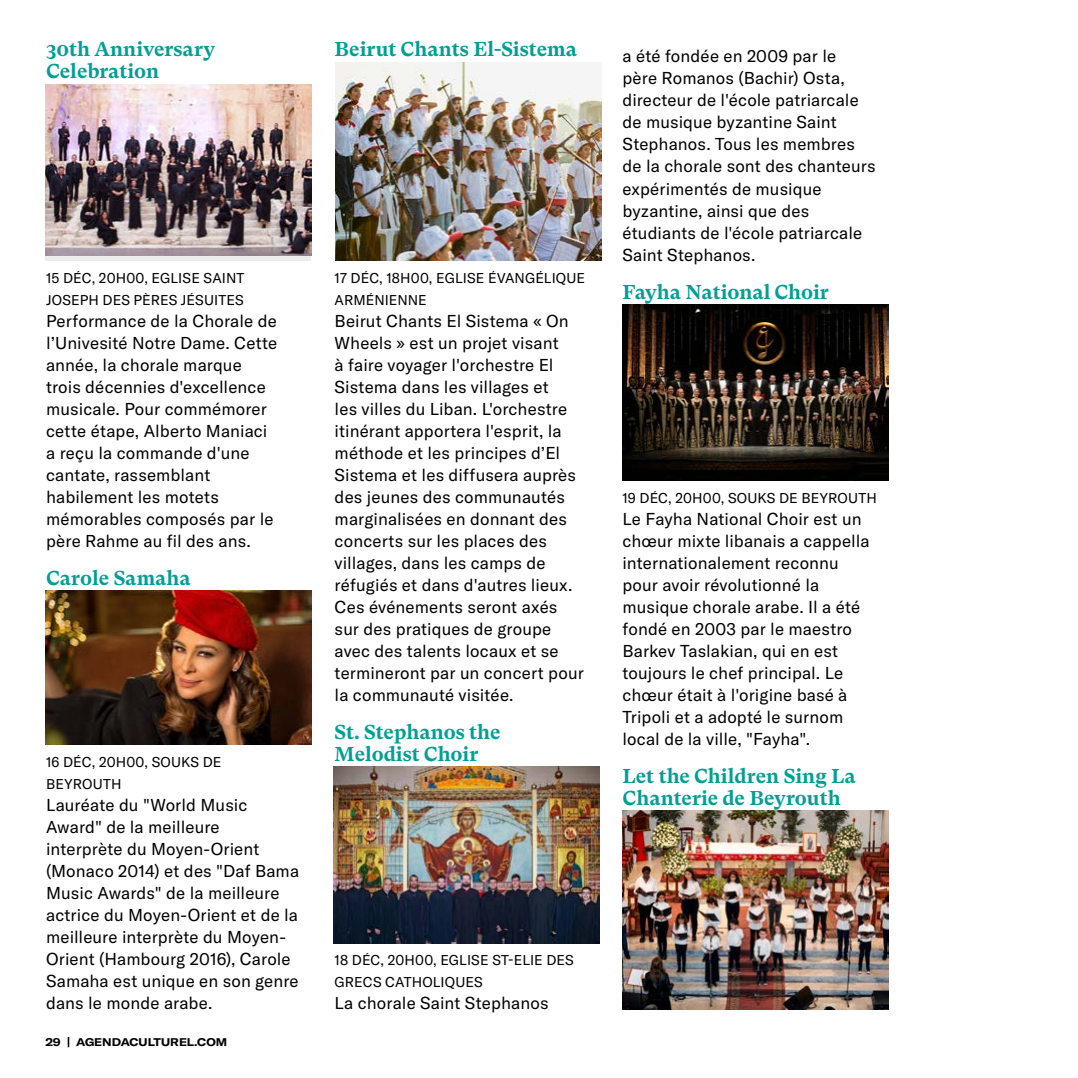
<style>
.page{position:relative;width:1078px;height:1078px;background:#fff}
.page>*{position:absolute;margin:0;border:0;box-sizing:border-box;transform-origin:0 0}
.t1{font:700 20px/22px "GT Super Text";color:#009e92}
.t2{font:17px/22px "GT America";letter-spacing:.005em;color:#000}
.t3{font:14px/22px "GT America";letter-spacing:.01em;color:#000}
.t4{font:700 expanded 11px "GT America";color:#000}
</style>
<div class="page">
<img style="left:45px;top:590px;width:266px;height:154px">
<div style="left:45px;top:84px;width:266px;height:176px;background:#ededed"></div>
<img style="left:45px;top:84px;width:266px;height:172px">
<img style="left:335px;top:62px;width:266px;height:198px">
<img style="left:334px;top:766px;width:265px;height:176px">
<img style="left:622px;top:304px;width:266px;height:176px">
<img style="left:622px;top:810px;width:266px;height:198px">
<p class="t1" style="left:46px;top:39px;width:170px">30th Anniversary<br>Celebration</p>
<p class="t1" style="left:334px;top:39px;width:244px">Beirut Chants El-Sistema</p>
<p class="t3" style="left:46px;top:266px;width:200px">15 DÉC, 20H00, EGLISE SAINT<br>JOSEPH DES PÈRES JÉSUITES</p>
<p class="t2" style="left:46px;top:309px;width:233px">Performance de la Chorale de l’Univesité Notre Dame. Cette année, la chorale marque trois décennies d'excellence musicale. Pour commémorer cette étape, Alberto Maniaci a reçu la commande d'une cantate, rassemblant habilement les motets mémorables composés par le père Rahme au fil des ans.</p>
<p class="t1" style="left:46px;top:567px;width:146px">Carole Samaha</p>
<p class="t3" style="left:46px;top:750px;width:177px">16 DÉC, 20H00, SOUKS DE<br>BEYROUTH</p>
<p class="t2" style="left:46px;top:793px;width:254px">Lauréate du "World Music<br>Award" de la meilleure interprète du Moyen-Orient (Monaco 2014) et des "Daf Bama<br>Music Awards" de la meilleure actrice du Moyen-Orient et de la meilleure interprète du Moyen-<br>Orient (Hambourg 2016), Carole<br>Samaha est unique en son genre dans le monde arabe.</p>
<p class="t4" style="left:45px;top:1035px;width:17px">29</p>
<p class="t4" style="left:76px;top:1035px;width:152px">AGENDACULTUREL.COM</p>
<p class="t3" style="left:334px;top:266px;width:252px">17 DÉC, 18H00, EGLISE ÉVANGÉLIQUE<br>ARMÉNIENNE</p>
<p class="t2" style="left:334px;top:309px;width:251px">Beirut Chants El Sistema « On<br>Wheels » est un projet visant<br>à faire voyager l'orchestre El<br>Sistema dans les villages et<br>les villes du Liban. L'orchestre itinérant apportera l'esprit, la méthode et les principes d’El<br>Sistema et les diffusera auprès des jeunes des communautés marginalisées en donnant des concerts sur les places des villages, dans les camps de réfugiés et dans d'autres lieux.<br>Ces événements seront axés sur des pratiques de groupe avec des talents locaux et se termineront par un concert pour la communauté visitée.</p>
<p class="t1" style="left:334px;top:721px;width:167px">St. Stephanos the<br>Melodist Choir</p>
<p class="t3" style="left:334px;top:948px;width:240px">18 DÉC, 20H00, EGLISE ST-ELIE DES<br>GRECS CATHOLIQUES</p>
<p class="t2" style="left:334px;top:991px;width:215px">La chorale Saint Stephanos</p>
<p class="t2" style="left:622px;top:45px;width:255px">a été fondée en 2009 par le<br>père Romanos (Bachir) Osta, directeur de l'école patriarcale de musique byzantine Saint<br>Stephanos. Tous les membres de la chorale sont des chanteurs expérimentés de musique byzantine, ainsi que des étudiants de l'école patriarcale<br>Saint Stephanos.</p>
<p class="t1" style="left:622px;top:281px;width:208px">Fayha National Choir</p>
<p class="t3" style="left:622px;top:486px;width:256px">19 DÉC, 20H00, SOUKS DE BEYROUTH</p>
<p class="t2" style="left:622px;top:507px;width:248px">Le Fayha National Choir est un chœur mixte libanais a cappella internationalement reconnu pour avoir révolutionné la musique chorale arabe. Il a été fondé en 2003 par le maestro<br>Barkev Taslakian, qui en est toujours le chef principal. Le chœur était à l'origine basé à<br>Tripoli et a adopté le surnom local de la ville, "Fayha".</p>
<p class="t1" style="left:622px;top:765px;width:235px">Let the Children Sing La<br>Chanterie de Beyrouth</p>
</div>
